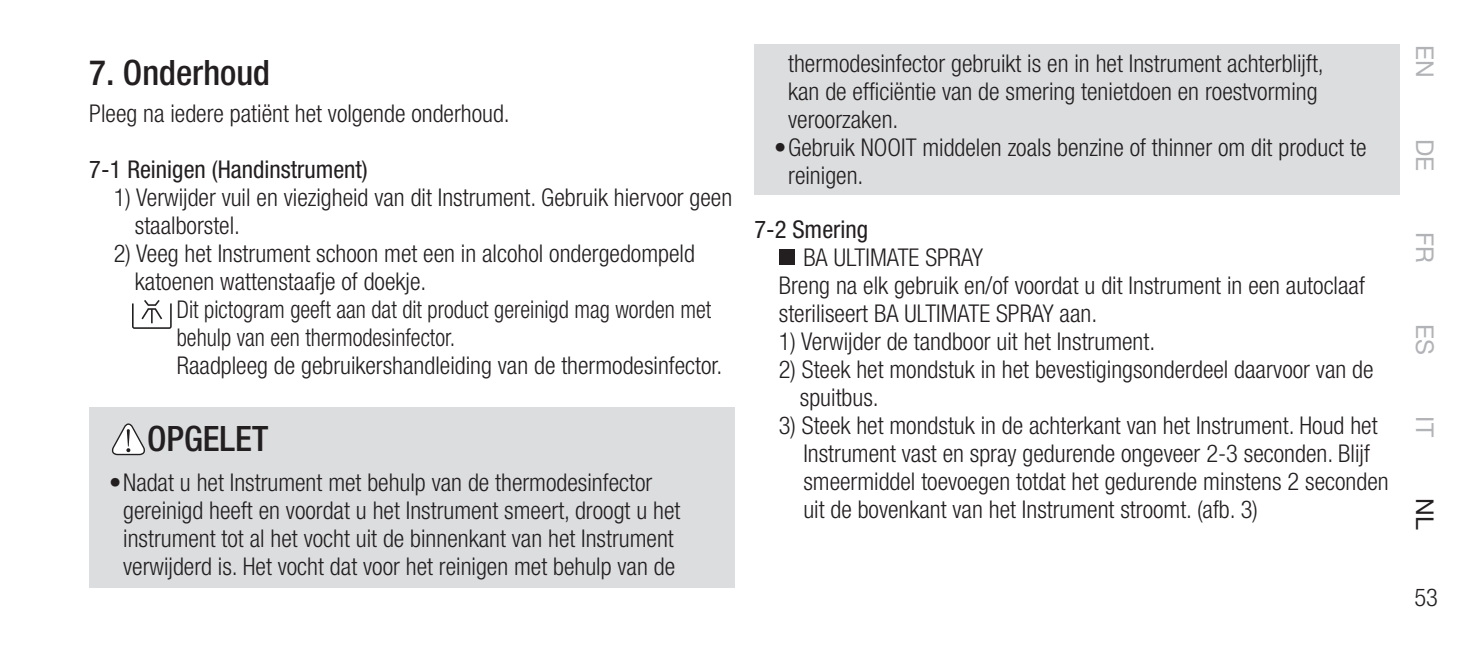
<style>
.page{position:relative;width:1469px;height:645px;background:#fff}
.page>*{position:absolute;margin:0;border:0;box-sizing:border-box;transform-origin:0 0}
.t1{font:500 condensed 35px "Helvetica Neue LT Pro";color:#231f20}
.t2{font:300 condensed 24.5px/28px "Helvetica Neue LT Pro";color:#231f20}
.t3{font:300 condensed 24.5px/28px "Helvetica Neue LT Pro";color:#231f20;scale:.93 1}
.t4{font:condensed 24.5px "Helvetica Neue LT Pro";color:#231f20}
.t5{font:24.5px "Helvetica Neue LT Pro";color:#b2b3b7}
.t6{font:24.5px "Helvetica Neue LT Pro";color:#231f20}
</style>
<div class="page">
<div style="left:89px;top:407px;width:645px;height:180px;background:#dcdddf"></div>
<div style="left:754px;top:45px;width:645px;height:150px;background:#dcdddf"></div>
<svg style="left:132px;top:300px;width:40px;height:29px"></svg>
<svg style="left:111px;top:423px;width:34px;height:32px"></svg>
<div style="left:779px;top:249px;width:16px;height:16px;background:#231f20"></div>
<h1 class="t1" style="left:89px;top:52px;width:182px">7. Onderhoud</h1>
<p class="t2" style="left:89px;top:99px;width:422px">Pleeg na iedere patiënt het volgende onderhoud.</p>
<p class="t4" style="left:89px;top:155px;width:280px">7-1 Reinigen (Handinstrument)</p>
<p class="t2" style="left:135px;top:183px;width:599px;text-indent:-21px">1) Verwijder vuil en viezigheid van dit Instrument. Gebruik hiervoor geen staalborstel.</p>
<p class="t2" style="left:135px;top:239px;width:561px;text-indent:-21px">2) Veeg het Instrument schoon met een in alcohol ondergedompeld katoenen wattenstaafje of doekje.</p>
<p class="t3" style="left:177px;top:295px;width:588px">Dit pictogram geeft aan dat dit product gereinigd mag worden met behulp van een thermodesinfector.<br>Raadpleeg de gebruikershandleiding van de thermodesinfector.</p>
<h1 class="t1" style="left:147px;top:418px;width:123px">OPGELET</h1>
<p class="t2" style="left:123px;top:468px;width:558px;text-indent:-14px">• Nadat u het Instrument met behulp van de thermodesinfector gereinigd heeft en voordat u het Instrument smeert, droogt u het instrument tot al het vocht uit de binnenkant van het Instrument verwijderd is. Het vocht dat voor het reinigen met behulp van de</p>
<p class="t2" style="left:788px;top:50px;width:537px">thermodesinfector gebruikt is en in het Instrument achterblijft, kan de efficiëntie van de smering tenietdoen en roestvorming veroorzaken.</p>
<p class="t2" style="left:788px;top:134px;width:580px;text-indent:-14px">• Gebruik NOOIT middelen zoals benzine of thinner om dit product te reinigen.</p>
<p class="t4" style="left:754px;top:215px;width:115px">7-2 Smering</p>
<p class="t2" style="left:779px;top:243px;width:587px;text-indent:24px">BA ULTIMATE SPRAY<br>Breng na elk gebruik en/of voordat u dit Instrument in een autoclaaf steriliseert BA ULTIMATE SPRAY aan.</p>
<p class="t2" style="left:779px;top:327px;width:378px">1) Verwijder de tandboor uit het Instrument.</p>
<p class="t2" style="left:800px;top:355px;width:575px;text-indent:-21px">2) Steek het mondstuk in het bevestigingsonderdeel daarvoor van de spuitbus.</p>
<p class="t2" style="left:803px;top:411px;width:587px;text-indent:-24px">3) Steek het mondstuk in de achterkant van het Instrument. Houd het Instrument vast en spray gedurende ongeveer 2-3 seconden. Blijf smeermiddel toevoegen totdat het gedurende minstens 2 seconden uit de bovenkant van het Instrument stroomt. (afb. 3)</p>
<p class="t5" style="left:1439px;top:45px;width:34px;rotate:90deg">EN</p>
<p class="t5" style="left:1439px;top:139px;width:34px;rotate:90deg">DE</p>
<p class="t5" style="left:1439px;top:232px;width:32px;rotate:90deg">FR</p>
<p class="t5" style="left:1439px;top:324px;width:32px;rotate:90deg">ES</p>
<p class="t5" style="left:1439px;top:416px;width:22px;rotate:90deg">IT</p>
<p class="t6" style="left:1439px;top:498px;width:33px;rotate:90deg">NL</p>
<p class="t2" style="left:1414px;top:583px;width:25px">53</p>
</div>
